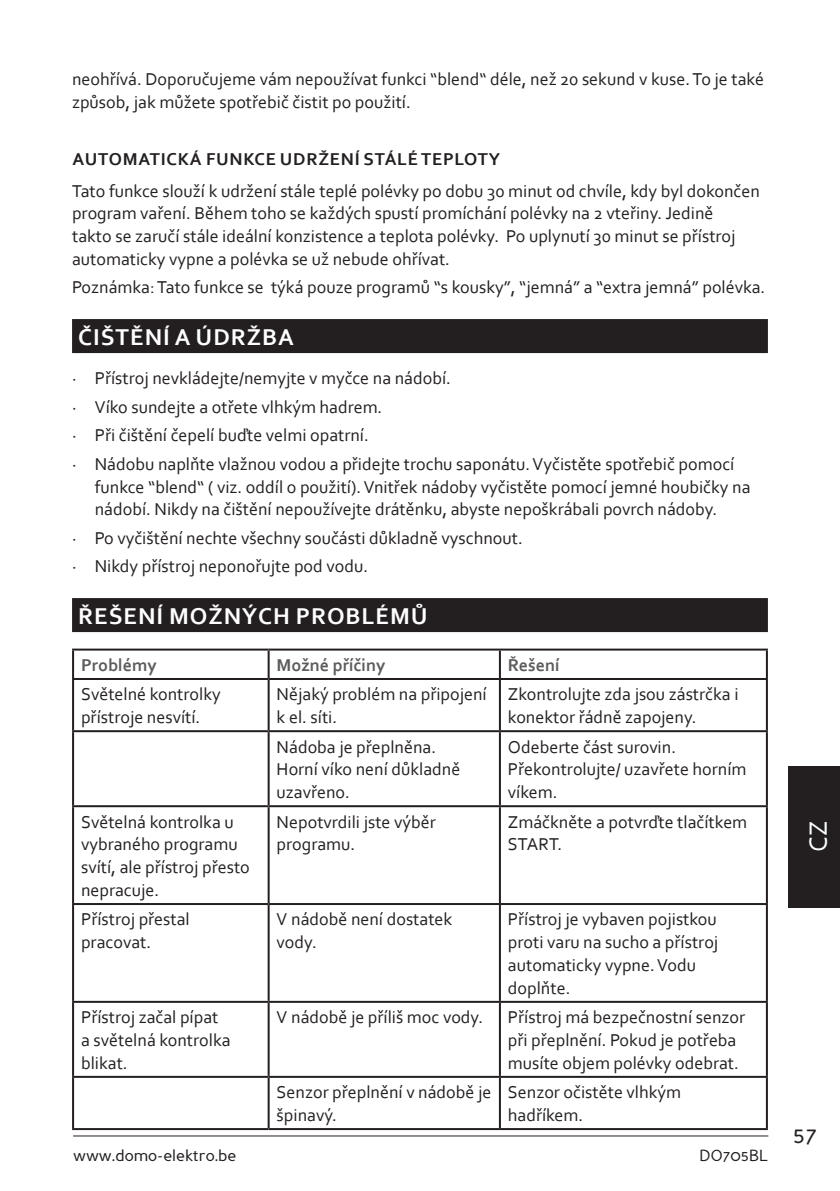
<style>
.page{position:relative;width:840px;height:1191px;background:#fff}
.page>*{position:absolute;margin:0;border:0;box-sizing:border-box;transform-origin:0 0}
.t1{font:26px "Corbel";color:#fff}
.TITEL_NIVEAU_1{font:700 24px "Corbel";letter-spacing:.04em;color:#fff}
.t2{font:24px "Perspective Sans";color:#231f20}
.TEKST{font:18px/22.8px "Corbel";color:#231f20}
.TITEL_NIVEAU_2{font:700 18px "Corbel";letter-spacing:.04em;color:#231f20}
.TITEL_NIVEAU_3{font:700 18px "Corbel";color:#5c5c5f}
.t3{font:16px "Perspective Sans";color:#231f20}
</style>
<div class="page">
<hr style="left:73px;top:1135px;width:694px;height:1px;background:#231f20">
<div style="left:788px;top:765px;width:51px;height:142px;background:#231f20"></div>
<div style="left:72px;top:319px;width:695px;height:34px;background:#231f20"></div>
<div style="left:72px;top:598px;width:695px;height:34px;background:#231f20"></div>
<hr style="left:72px;top:648px;width:196px;height:2px;background:#231f20">
<hr style="left:72px;top:650px;width:2px;height:28px;background:#231f20">
<hr style="left:268px;top:648px;width:231px;height:2px;background:#231f20">
<hr style="left:267px;top:650px;width:2px;height:28px;background:#231f20">
<hr style="left:499px;top:648px;width:268px;height:2px;background:#231f20">
<hr style="left:498px;top:650px;width:2px;height:28px;background:#231f20">
<hr style="left:765px;top:650px;width:2px;height:28px;background:#231f20">
<hr style="left:72px;top:678px;width:196px;height:2px;background:#231f20">
<hr style="left:72px;top:680px;width:2px;height:50px;background:#231f20">
<hr style="left:268px;top:678px;width:231px;height:2px;background:#231f20">
<hr style="left:267px;top:680px;width:2px;height:50px;background:#231f20">
<hr style="left:499px;top:678px;width:268px;height:2px;background:#231f20">
<hr style="left:498px;top:680px;width:2px;height:50px;background:#231f20">
<hr style="left:765px;top:680px;width:2px;height:50px;background:#231f20">
<hr style="left:72px;top:730px;width:196px;height:2px;background:#231f20">
<hr style="left:72px;top:732px;width:2px;height:73px;background:#231f20">
<hr style="left:268px;top:730px;width:231px;height:2px;background:#231f20">
<hr style="left:267px;top:732px;width:2px;height:73px;background:#231f20">
<hr style="left:499px;top:730px;width:268px;height:2px;background:#231f20">
<hr style="left:498px;top:732px;width:2px;height:73px;background:#231f20">
<hr style="left:765px;top:732px;width:2px;height:73px;background:#231f20">
<hr style="left:72px;top:805px;width:196px;height:2px;background:#231f20">
<hr style="left:72px;top:807px;width:2px;height:96px;background:#231f20">
<hr style="left:268px;top:805px;width:231px;height:2px;background:#231f20">
<hr style="left:267px;top:807px;width:2px;height:96px;background:#231f20">
<hr style="left:499px;top:805px;width:268px;height:2px;background:#231f20">
<hr style="left:498px;top:807px;width:2px;height:96px;background:#231f20">
<hr style="left:765px;top:807px;width:2px;height:96px;background:#231f20">
<hr style="left:72px;top:903px;width:196px;height:2px;background:#231f20">
<hr style="left:72px;top:905px;width:2px;height:95px;background:#231f20">
<hr style="left:268px;top:903px;width:231px;height:2px;background:#231f20">
<hr style="left:267px;top:905px;width:2px;height:95px;background:#231f20">
<hr style="left:499px;top:903px;width:268px;height:2px;background:#231f20">
<hr style="left:498px;top:905px;width:2px;height:95px;background:#231f20">
<hr style="left:765px;top:905px;width:2px;height:95px;background:#231f20">
<hr style="left:72px;top:1000px;width:196px;height:2px;background:#231f20">
<hr style="left:72px;top:1002px;width:2px;height:73px;background:#231f20">
<hr style="left:268px;top:1000px;width:231px;height:2px;background:#231f20">
<hr style="left:267px;top:1002px;width:2px;height:73px;background:#231f20">
<hr style="left:499px;top:1000px;width:268px;height:2px;background:#231f20">
<hr style="left:498px;top:1002px;width:2px;height:73px;background:#231f20">
<hr style="left:765px;top:1002px;width:2px;height:73px;background:#231f20">
<hr style="left:72px;top:1075px;width:196px;height:2px;background:#231f20">
<hr style="left:72px;top:1077px;width:2px;height:51px;background:#231f20">
<hr style="left:268px;top:1075px;width:231px;height:2px;background:#231f20">
<hr style="left:267px;top:1077px;width:2px;height:51px;background:#231f20">
<hr style="left:499px;top:1075px;width:268px;height:2px;background:#231f20">
<hr style="left:498px;top:1077px;width:2px;height:51px;background:#231f20">
<hr style="left:765px;top:1077px;width:2px;height:51px;background:#231f20">
<hr style="left:72px;top:1128px;width:196px;height:2px;background:#231f20">
<hr style="left:268px;top:1128px;width:231px;height:2px;background:#231f20">
<hr style="left:499px;top:1128px;width:268px;height:2px;background:#231f20">
<p class="TEKST" style="left:72px;top:68px;width:693px">neohřívá. Doporučujeme vám nepoužívat funkci “blend“ déle, než 20 sekund v kuse. To je také způsob, jak můžete spotřebič čistit po použití.</p>
<p class="TITEL_NIVEAU_2" style="left:72px;top:148px;width:429px">AUTOMATICKÁ FUNKCE UDRŽENÍ STÁLÉ TEPLOTY</p>
<p class="TEKST" style="left:72px;top:179px;width:689px">Tato funkce slouží k udržení stále teplé polévky po dobu 30 minut od chvíle, kdy byl dokončen program vaření. Během toho se každých spustí promíchání polévky na 2 vteřiny. Jedině<br>takto se zaručí stále ideální konzistence a teplota polévky. Po uplynutí 30 minut se přístroj automaticky vypne a polévka se už nebude ohřívat.</p>
<p class="TEKST" style="left:72px;top:275px;width:694px">Poznámka: Tato funkce se týká pouze programů “s kousky”, “jemná” a “extra jemná” polévka.</p>
<p class="TITEL_NIVEAU_1" style="left:78px;top:322px;width:217px">ČIŠTĚNÍ A ÚDRŽBA</p>
<p class="TEKST" style="left:72px;top:366px;width:380px">· Přístroj nevkládejte/nemyjte v myčce na nádobí.</p>
<p class="TEKST" style="left:72px;top:395px;width:311px">· Víko sundejte a otřete vlhkým hadrem.</p>
<p class="TEKST" style="left:72px;top:423px;width:298px">· Při čištění čepelí buďte velmi opatrní.</p>
<p class="TEKST" style="left:95px;top:452px;width:657px;text-indent:-23px">· Nádobu naplňte vlažnou vodou a přidejte trochu saponátu. Vyčistěte spotřebič pomocí funkce “blend“ ( viz. oddíl o použití). Vnitřek nádoby vyčistěte pomocí jemné houbičky na nádobí. Nikdy na čištění nepoužívejte drátěnku, abyste nepoškrábali povrch nádoby.</p>
<p class="TEKST" style="left:72px;top:526px;width:452px">· Po vyčištění nechte všechny součásti důkladně vyschnout.</p>
<p class="TEKST" style="left:72px;top:554px;width:297px">· Nikdy přístroj neponořujte pod vodu.</p>
<p class="TITEL_NIVEAU_1" style="left:78px;top:600px;width:350px">ŘEŠENÍ MOŽNÝCH PROBLÉMŮ</p>
<p class="TITEL_NIVEAU_3" style="left:81px;top:654px;width:77px">Problémy</p>
<p class="TITEL_NIVEAU_3" style="left:276px;top:654px;width:110px">Možné příčiny</p>
<p class="TITEL_NIVEAU_3" style="left:507px;top:654px;width:53px">Řešení</p>
<p class="TEKST" style="left:81px;top:682px;width:141px">Světelné kontrolky přístroje nesvítí.</p>
<p class="TEKST" style="left:276px;top:682px;width:211px">Nějaký problém na připojení k el. síti.</p>
<p class="TEKST" style="left:507px;top:682px;width:232px">Zkontrolujte zda jsou zástrčka i konektor řádně zapojeny.</p>
<p class="TEKST" style="left:276px;top:734px;width:185px">Nádoba je přeplněna.<br>Horní víko není důkladně uzavřeno.</p>
<p class="TEKST" style="left:507px;top:734px;width:240px">Odeberte část surovin.<br>Překontrolujte/ uzavřete horním víkem.</p>
<p class="TEKST" style="left:81px;top:809px;width:170px">Světelná kontrolka u vybraného programu svítí, ale přístroj přesto nepracuje.</p>
<p class="TEKST" style="left:276px;top:809px;width:161px">Nepotvrdili jste výběr programu.</p>
<p class="TEKST" style="left:507px;top:809px;width:241px">Zmáčkněte a potvrďte tlačítkem<br>START.</p>
<p class="TEKST" style="left:81px;top:907px;width:110px">Přístroj přestal pracovat.</p>
<p class="TEKST" style="left:276px;top:907px;width:177px">V nádobě není dostatek vody.</p>
<p class="TEKST" style="left:507px;top:907px;width:212px">Přístroj je vybaven pojistkou proti varu na sucho a přístroj automaticky vypne. Vodu doplňte.</p>
<p class="TEKST" style="left:81px;top:1005px;width:151px">Přístroj začal pípat a světelná kontrolka blikat.</p>
<p class="TEKST" style="left:276px;top:1005px;width:208px">V nádobě je příliš moc vody.</p>
<p class="TEKST" style="left:507px;top:1005px;width:239px">Přístroj má bezpečnostní senzor při přeplnění. Pokud je potřeba musíte objem polévky odebrat.</p>
<p class="TEKST" style="left:276px;top:1080px;width:216px">Senzor přeplnění v nádobě je špinavý.</p>
<p class="TEKST" style="left:507px;top:1080px;width:174px">Senzor očistěte vlhkým hadříkem.</p>
<p class="t3" style="left:73px;top:1146px;width:165px">www.domo-elektro.be</p>
<p class="t3" style="left:699px;top:1146px;width:70px">DO705BL</p>
<h1 class="t1" style="left:801px;top:851px;width:32px;rotate:-90deg">CZ</h1>
<h2 class="t2" style="left:792px;top:1120px;width:26px">57</h2>
</div>
